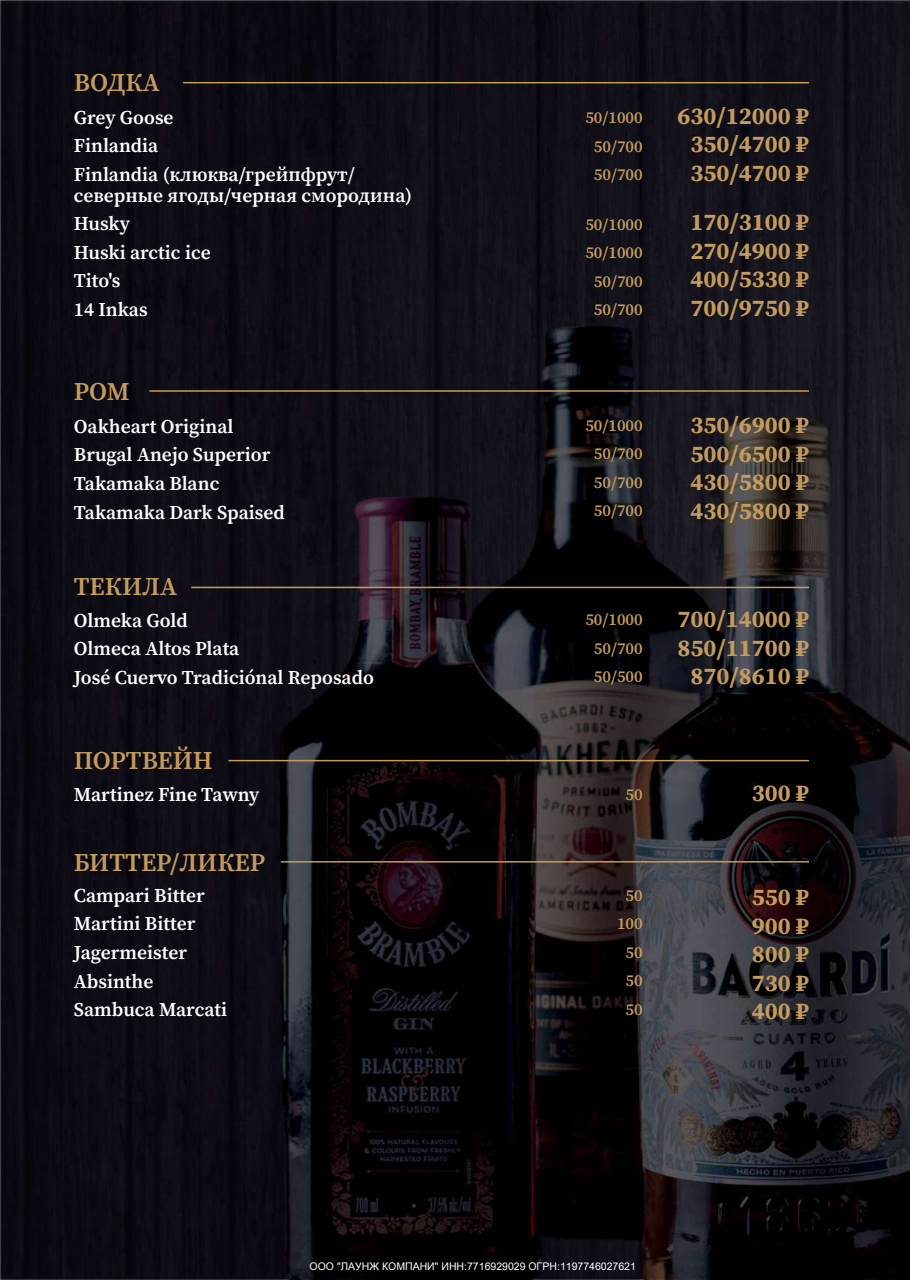
<style>
.page{position:relative;width:910px;height:1280px;background:#fff}
.page>*{position:absolute;margin:0;border:0;box-sizing:border-box;transform-origin:0 0}
.t1{font:25.5px "Source Serif Variable";color:#c49b5e}
.t2{font:24px/28.5px "Source Serif Variable";color:#c49b5e;text-align:justify}
.t3{font:19.5px/28.5px "Source Serif Variable";color:#fff}
.t4{font:16.5px/28.5px "Source Serif Variable";color:#c49b5e;text-align:center}
</style>
<div class="page">
<img style="left:0;top:0;width:910px;height:1280px">
<hr style="left:183px;top:82px;width:626px;height:1px;background:#c49b5e">
<hr style="left:149px;top:390px;width:660px;height:2px;background:#c49b5e">
<hr style="left:191px;top:587px;width:618px;height:1px;background:#c49b5e">
<hr style="left:228px;top:760px;width:581px;height:1px;background:#c49b5e">
<hr style="left:281px;top:861px;width:528px;height:1px;background:#c49b5e">
<h1 class="t1" style="left:74px;top:65px;width:87px">ВОДКА</h1>
<p class="t3" style="left:74px;top:103px;width:282px">Grey Goose<br>Finlandia<br>Finlandia (клюква/грейпфрут/</p>
<p class="t3" style="left:74px;top:181px;width:340px">северные ягоды/черная смородина)<br>Husky<br>Huski arctic ice<br>Tito's<br>14 Inkas</p>
<h1 class="t1" style="left:74px;top:374px;width:57px">РОМ</h1>
<p class="t4" style="left:585px;top:103px;width:59px">50/1000<br>50/700<br>50/700</p>
<p class="t4" style="left:585px;top:210px;width:59px">50/1000<br>50/1000<br>50/700<br>50/700</p>
<p class="t2" style="left:677px;top:102px;width:133px;text-align:center">630/12000 ₽<br>350/4700 ₽<br>350/4700 ₽</p>
<p class="t2" style="left:690px;top:208px;width:120px">170/3100 ₽ 270/4900 ₽ 400/5330 ₽ 700/9750 ₽</p>
<p class="t3" style="left:74px;top:412px;width:212px">Oakhеart Original<br>Brugal Anejo Superior<br>Takamaka Blanc<br>Takamaka Dark Spaised</p>
<p class="t2" style="left:690px;top:411px;width:120px">350/6900 ₽ 500/6500 ₽ 430/5800 ₽ 430/5800 ₽</p>
<p class="t4" style="left:585px;top:411px;width:59px">50/1000<br>50/700<br>50/700<br>50/700</p>
<h1 class="t1" style="left:74px;top:570px;width:105px">ТЕКИЛА</h1>
<p class="t3" style="left:74px;top:606px;width:302px">Olmeka Gold<br>Olmeca Altos Plata<br>José Cuervo Tradiciónal Reposado</p>
<p class="t2" style="left:677px;top:605px;width:133px;text-align:center">700/14000 ₽<br>850/11700 ₽<br>870/8610 ₽</p>
<p class="t4" style="left:585px;top:606px;width:59px">50/1000<br>50/700<br>50/500</p>
<h1 class="t1" style="left:74px;top:744px;width:140px">ПОРТВЕЙН</h1>
<p class="t3" style="left:74px;top:780px;width:187px">Martinez Fine Tawny</p>
<p class="t4" style="left:626px;top:780px;width:19px">50</p>
<p class="t2" style="left:752px;top:778px;width:59px">300 ₽</p>
<h1 class="t1" style="left:74px;top:845px;width:193px">БИТТЕР/ЛИКЕР</h1>
<p class="t3" style="left:74px;top:881px;width:155px">Campari Bitter<br>Martini Bitter<br>Jagermeister<br>Absinthe<br>Sambuca Marcati</p>
<p class="t2" style="left:752px;top:883px;width:59px">550 ₽ 900 ₽ 800 ₽ 730 ₽ 400 ₽</p>
<p class="t4" style="left:617px;top:881px;width:27px">50<br>100<br>50<br>50<br>50</p>
</div>
